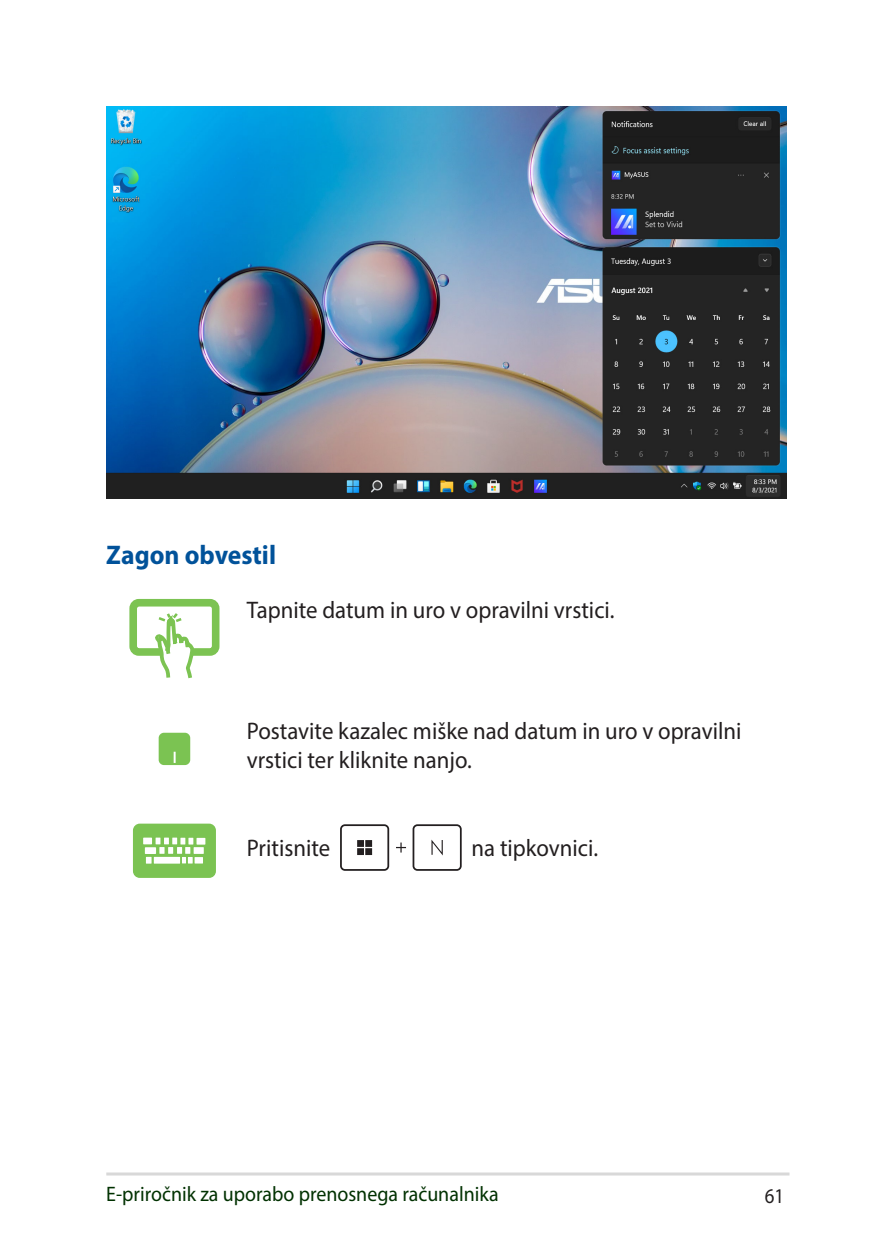
<style>
.page{position:relative;width:893px;height:1259px;background:#fff}
.page>*{position:absolute;margin:0;border:0;box-sizing:border-box;transform-origin:0 0}
.t1{font:700 27px "Myriad Pro";color:#01529a;scale:.95 1}
.t2{font:24px/28.8px "Myriad Pro";color:#231f20;scale:.95 1}
.t3{font:21px "Myriad Pro";color:#003100;scale:.95 1}
.t4{font:21px "Myriad Pro";color:#231f20;scale:.9 1}
</style>
<div class="page">
<hr style="left:106px;top:1172px;width:683px;height:3px;background:#d8d8d8">
<div style="left:129px;top:599px;width:90px;height:57px;border:8px solid #7cc352;border-radius:6px"></div>
<svg style="left:152px;top:598px;width:44px;height:81px"></svg>
<div style="left:159px;top:733px;width:31px;height:32px;background:#7bc352;border-radius:5px"></div>
<svg style="left:174px;top:751px;width:2px;height:12px"></svg>
<div style="left:134px;top:825px;width:81px;height:51px;background:#7bc352;border-radius:6px"></div>
<div style="left:133px;top:823px;width:83px;height:55px;border:2px solid #7bc352;border-radius:6px"></div>
<div style="left:197px;top:838px;width:8px;height:6px;background:#fff"></div>
<div style="left:194px;top:847px;width:10px;height:7px;background:#fff"></div>
<svg style="left:146px;top:837px;width:47px;height:26px"></svg>
<div style="left:195px;top:857px;width:8px;height:6px;background:#fff"></div>
<div style="left:143px;top:837px;width:9px;height:7px;background:#fff"></div>
<div style="left:413px;top:824px;width:49px;height:47px;border:2px solid #231f20;border-radius:4px"></div>
<svg style="left:396px;top:842px;width:10px;height:10px"></svg>
<div style="left:340px;top:824px;width:49px;height:47px;border:2px solid #231f20;border-radius:4px"></div>
<svg style="left:431px;top:839px;width:12px;height:16px"></svg>
<div style="left:357px;top:848px;width:7px;height:7px;background:#231f20"></div>
<div style="left:365px;top:840px;width:7px;height:7px;background:#231f20"></div>
<div style="left:357px;top:840px;width:7px;height:7px;background:#231f20"></div>
<div style="left:365px;top:848px;width:7px;height:7px;background:#231f20"></div>
<img style="left:106px;top:106px;width:681px;height:393px">
<p class="t1" style="left:106px;top:537px;width:180px">Zagon obvestil</p>
<p class="t2" style="left:247px;top:595px;width:389px">Tapnite datum in uro v opravilni vrstici.</p>
<p class="t2" style="left:247px;top:716px;width:522px">Postavite kazalec miške nad datum in uro v opravilni vrstici ter kliknite nanjo.</p>
<p class="t2" style="left:247px;top:833px;width:89px">Pritisnite</p>
<p class="t2" style="left:471px;top:833px;width:135px">na tipkovnici.</p>
<p class="t3" style="left:106px;top:1180px;width:415px">E-priročnik za uporabo prenosnega računalnika</p>
<p class="t4" style="left:765px;top:1182px;width:23px">61</p>
</div>
